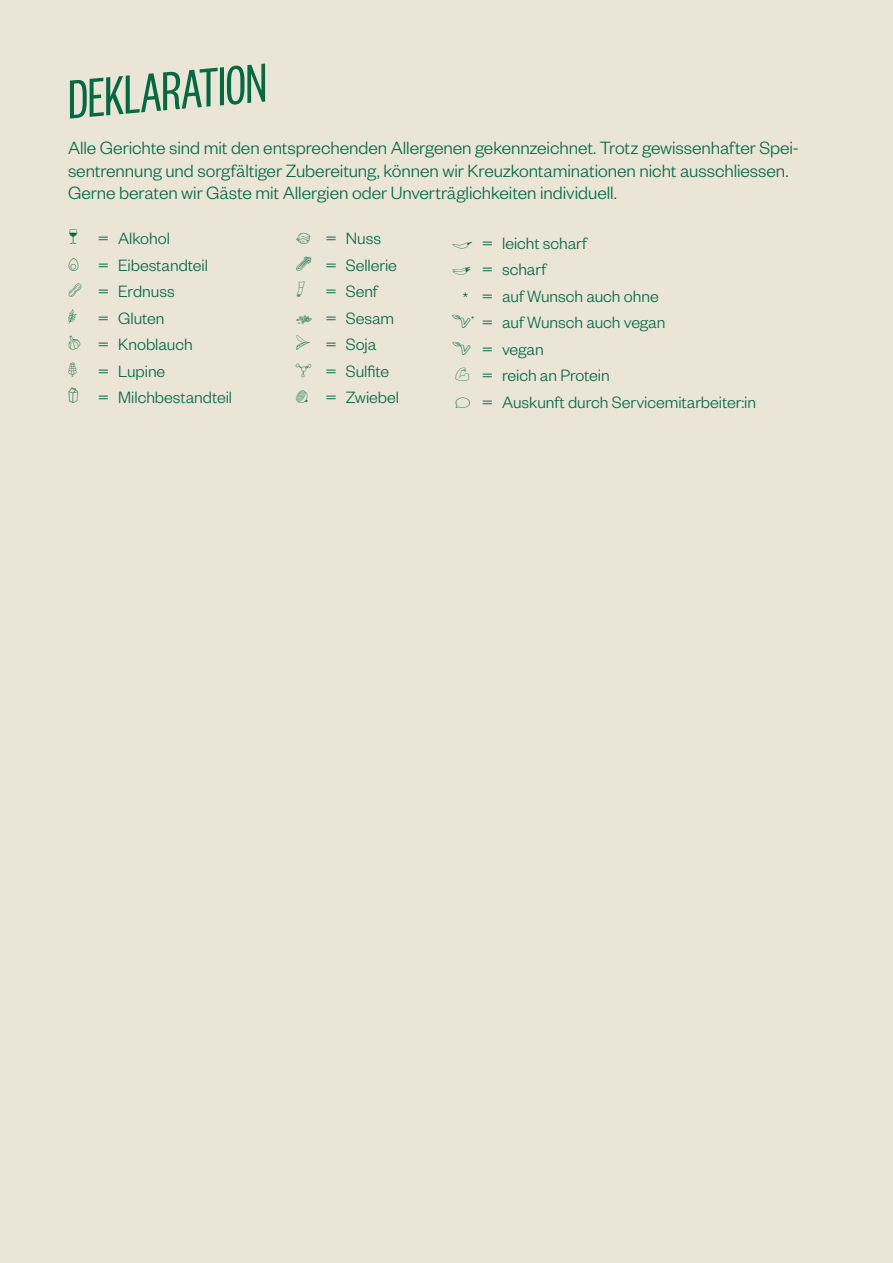
<style>
.page{position:relative;width:893px;height:1263px;background:#eae5d7}
.page>*{position:absolute;margin:0;border:0;box-sizing:border-box;transform-origin:0 0}
.t1{font:60px "Founders Grotesk X Cond";color:#056a42}
.t2{font:300 19.5px/22.5px "Founders Grotesk";letter-spacing:-.005em;color:#056a42}
.t3{font:300 18px/26.5px "Founders Grotesk";letter-spacing:-.005em;color:#056a42}
.s1{font-size:15px}
</style>
<div class="page">
<h1 class="t1" style="left:63px;top:66px;width:201px;rotate:-5deg">DEKLARATION</h1>
<p class="t2" style="left:68px;top:136px;width:733px">Alle Gerichte sind mit den entsprechenden Allergenen gekennzeichnet. Trotz gewissenhafter Spei&shy;sentrennung und sorgfältiger Zubereitung, können wir Kreuzkontaminationen nicht ausschliessen.<br>Gerne beraten wir Gäste mit Allergien oder Unverträglichkeiten individuell.</p>
<p class="t3" style="left:482px;top:229px;width:107px">= leicht scharf</p>
<p class="t3" style="left:482px;top:255px;width:66px">= scharf</p>
<p class="t3" style="left:463px;top:282px;width:197px"><span class="s1">*</span> = auf Wunsch auch ohne</p>
<p class="t3" style="left:482px;top:308px;width:185px">= auf Wunsch auch vegan</p>
<p class="t3" style="left:482px;top:335px;width:276px;text-indent:-30px">❖ = vegan<br>= reich an Protein<br>= Auskunft durch Servicemitarbeiter:in</p>
<p class="t3" style="left:98px;top:224px;width:136px">= Alkohol<br>= Eibestandteil<br>= Erdnuss<br>= Gluten<br>= Knoblauch<br>= Lupine<br>= Milchbestandteil</p>
<p class="t3" style="left:325px;top:224px;width:73px;text-indent:-30px">■ = Nuss = Sellerie</p>
<p class="t3" style="left:296px;top:277px;width:84px">▼ = Senf</p>
<p class="t3" style="left:296px;top:304px;width:100px">▲ = Sesam</p>
<p class="t3" style="left:296px;top:330px;width:82px">□ = Soja</p>
<p class="t3" style="left:325px;top:357px;width:75px;text-indent:-30px">◆ = Sulfite = Zwiebel</p>
</div>
